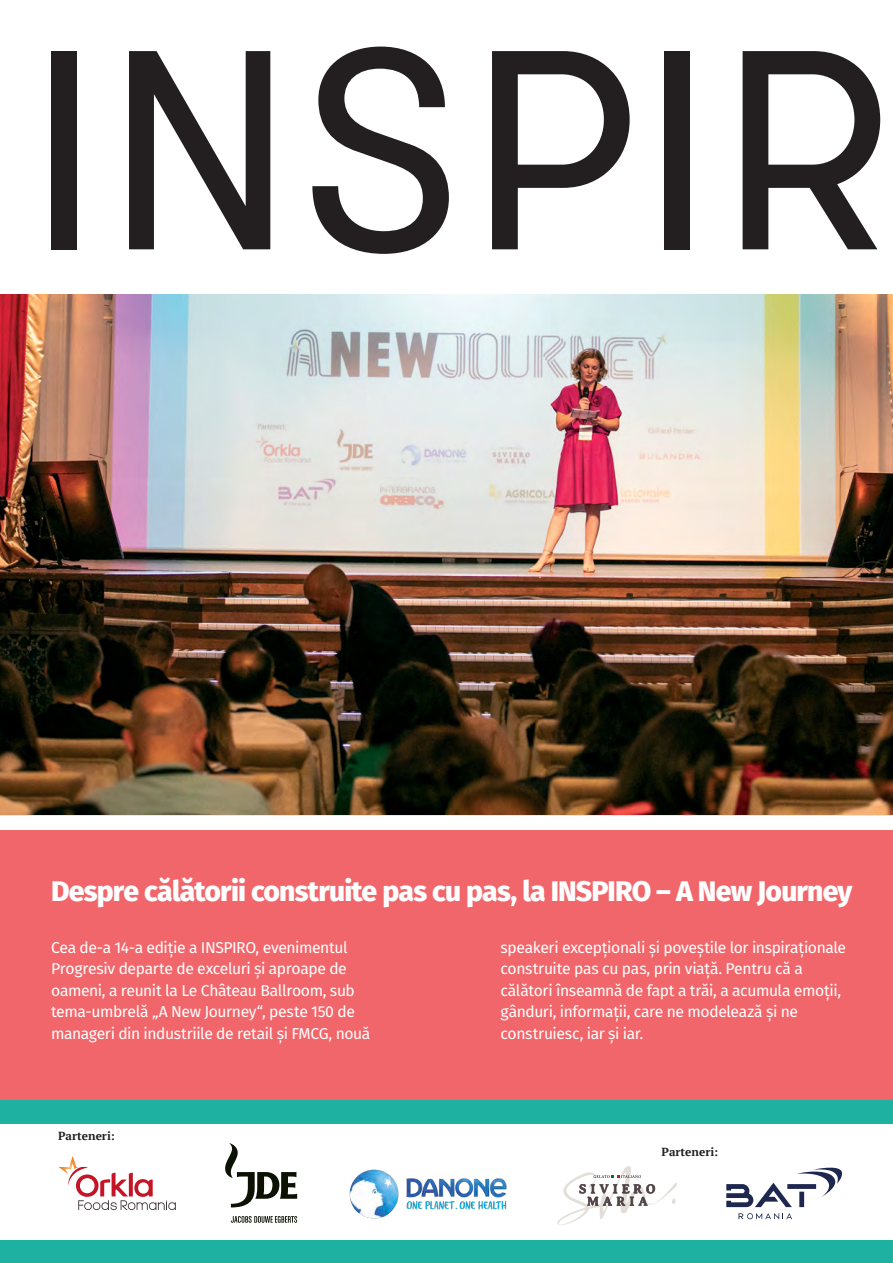
<style>
.page{position:relative;width:893px;height:1263px;background:#fff}
.page>*{position:absolute;margin:0;border:0;box-sizing:border-box;transform-origin:0 0}
.t1{font:800 28.35px "Fira Sans";letter-spacing:-.03em;color:#fff}
.t2{font:15.75px/21.5px "Fira Sans";letter-spacing:-.025em;color:#fff}
.t3{font:700 11.7px "PT Serif";color:#231f20}
</style>
<div class="page">
<div style="left:0;top:1100px;width:893px;height:163px;background:#1eb0a1"></div>
<div style="left:0;top:831px;width:893px;height:269px;background:#f1666a"></div>
<img style="left:0;top:295px;width:893px;height:520px">
<div style="left:0;top:1125px;width:893px;height:115px;background:#fff"></div>
<svg style="left:129px;top:51px;width:141px;height:198px"></svg>
<svg style="left:312px;top:47px;width:137px;height:207px"></svg>
<svg style="left:492px;top:51px;width:138px;height:198px"></svg>
<div style="left:664px;top:51px;width:26px;height:198px;background:#231f20"></div>
<div style="left:51px;top:51px;width:26px;height:198px;background:#231f20"></div>
<svg style="left:743px;top:51px;width:137px;height:198px"></svg>
<svg style="left:557px;top:1166px;width:120px;height:59px"></svg>
<svg style="left:225px;top:1143px;width:72px;height:80px"></svg>
<img style="left:349px;top:1169px;width:158px;height:50px">
<svg style="left:726px;top:1167px;width:116px;height:40px"></svg>
<svg style="left:738px;top:1213px;width:54px;height:6px"></svg>
<svg style="left:59px;top:1156px;width:117px;height:54px"></svg>
<h1 class="t1" style="left:51px;top:866px;width:803px">Despre călătorii construite pas cu pas, la INSPIRO – A New Journey</h1>
<p class="t2" style="left:501px;top:936px;width:347px">speakeri excepționali și poveștile lor inspiraționale construite pas cu pas, prin viață. Pentru că a călători înseamnă de fapt a trăi, a acumula emoții, gânduri, informații, care ne modelează și ne construiesc, iar și iar.</p>
<p class="t2" style="left:51px;top:936px;width:321px">Cea de-a 14-a ediție a INSPIRO, evenimentul Progresiv departe de exceluri și aproape de oameni, a reunit la Le Château Ballroom, sub tema-umbrelă „A New Journey“, peste 150 de manageri din industriile de retail și FMCG, nouă</p>
<p class="t3" style="left:58px;top:1128px;width:58px">Parteneri:</p>
<p class="t3" style="left:662px;top:1144px;width:58px">Parteneri:</p>
</div>
